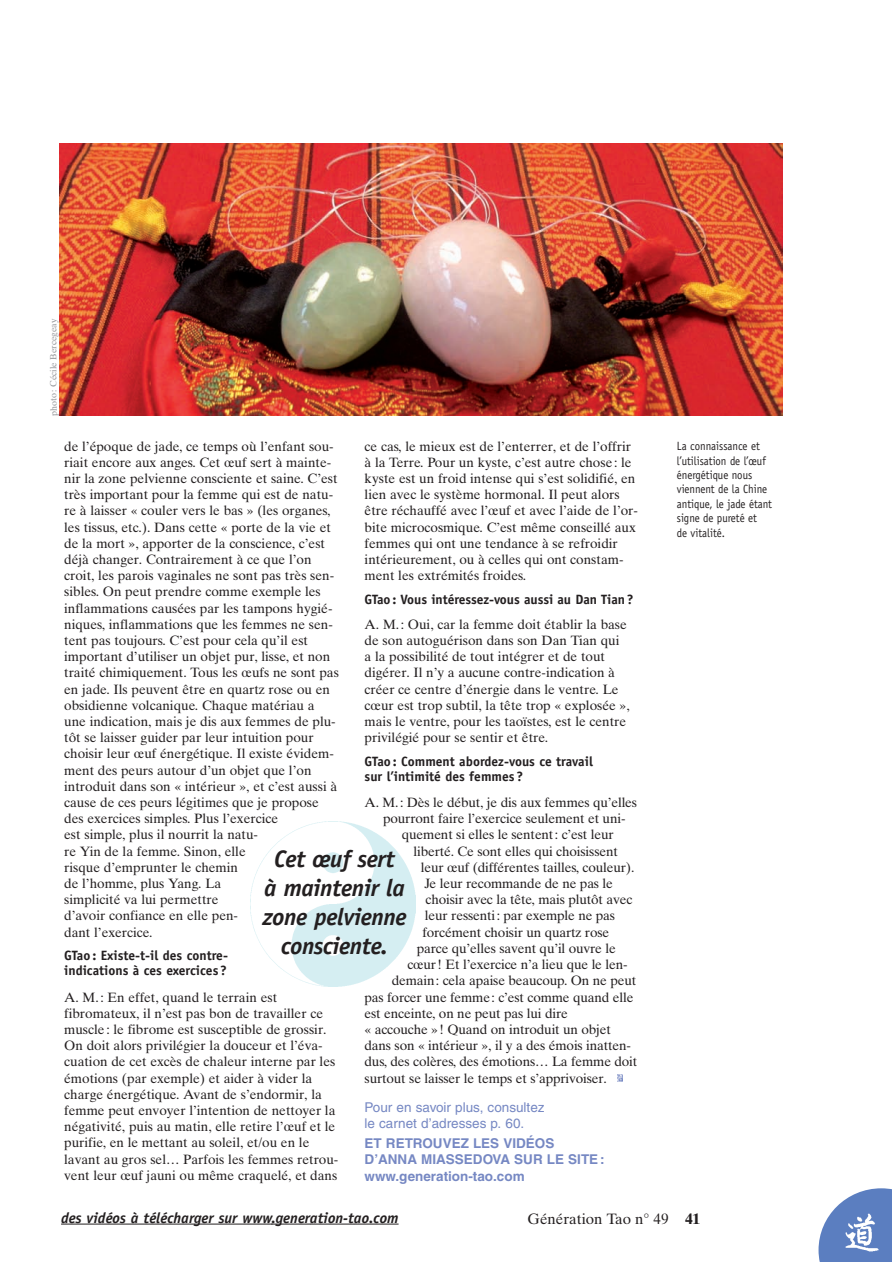
<style>
.page{position:relative;width:892px;height:1262px;background:#fff}
.page>*{position:absolute;margin:0;border:0;box-sizing:border-box;transform-origin:0 0}
.t1{font:italic 700 24px/28.8px "Officina Sans";letter-spacing:-.015em;color:#231f20;text-align:center}
.t2{font:italic 700 15px "Officina Sans";color:#231f20}
.t3{font:15px "Times Ten";color:#231f20}
.t4{font:13.5px/16.2px "Times Ten";color:#231f20}
.t5{font:700 13.5px/15px "Officina Sans";color:#231f20}
.t6{font:700 13.5px/16.2px "Helvetica";color:#7688c3}
.t7{font:13.5px/16.2px "Helvetica";color:#7688c3}
.t8{font:12px/14.4px "Officina Sans";color:#231f20;scale:.9 1}
.t9{font:9px "Times Ten";letter-spacing:-.005em;color:#939598}
.s1{font-family:"Times Ten";font-weight:400}
.s2{font-weight:700}
</style>
<div class="page">
<svg style="left:819px;top:1188px;width:73px;height:74px"></svg>
<img style="left:845px;top:1211px;width:36px;height:43px">
<hr style="left:61px;top:1224px;width:133px;height:1px;background:#231f20">
<hr style="left:194px;top:1224px;width:78px;height:1px;background:#231f20">
<hr style="left:271px;top:1224px;width:39px;height:1px;background:#231f20">
<hr style="left:310px;top:1224px;width:44px;height:1px;background:#231f20">
<hr style="left:354px;top:1224px;width:45px;height:1px;background:#231f20">
<img style="left:250px;top:822px;width:165px;height:165px">
<svg style="left:617px;top:1074px;width:5px;height:7px"></svg>
<img style="left:60px;top:144px;width:722px;height:271px">
<p class="t9" style="left:50px;top:416px;width:98px;rotate:-90deg">photo : Cécile Bercegeay</p>
<p class="t4" style="left:64px;top:439px;width:276px">de l’époque de jade, ce temps où l’enfant sou&shy;riait encore aux anges. Cet œuf sert à mainte&shy;nir la zone pelvienne consciente et saine. C’est très important pour la femme qui est de natu&shy;re à laisser « couler vers le bas » (les organes, les tissus, etc.). Dans cette « porte de la vie et de la mort », apporter de la conscience, c’est déjà changer. Contrairement à ce que l’on croit, les parois vaginales ne sont pas très sen&shy;sibles. On peut prendre comme exemple les inflammations causées par les tampons hygié&shy;niques, inflammations que les femmes ne sen&shy;tent pas toujours. C’est pour cela qu’il est important d’utiliser un objet pur, lisse, et non traité chimiquement. Tous les œufs ne sont pas en jade. Ils peuvent être en quartz rose ou en obsidienne volcanique. Chaque matériau a une indication, mais je dis aux femmes de plu&shy;tôt se laisser guider par leur intuition pour choisir leur œuf énergétique. Il existe évidem&shy;ment des peurs autour d’un objet que l’on introduit dans son « intérieur », et c’est aussi à cause de ces peurs légitimes que je propose des exercices simples. Plus l’exercice<br>est simple, plus il nourrit la natu-<br>re Yin de la femme. Sinon, elle<br>risque d’emprunter le chemin<br>de l’homme, plus Yang. La<br>simplicité va lui permettre<br>d’avoir confiance en elle pen-<br>dant l’exercice.</p>
<p class="t5" style="left:64px;top:949px;width:165px">GTao: Existe-t-il des contre&shy;indications à ces exercices?</p>
<p class="t4" style="left:64px;top:990px;width:276px">A. M. : En effet, quand le terrain est fibromateux, il n’est pas bon de travailler ce muscle : le fibrome est susceptible de grossir.<br>On doit alors privilégier la douceur et l’éva&shy;cuation de cet excès de chaleur interne par les émotions (par exemple) et aider à vider la charge énergétique. Avant de s’endormir, la femme peut envoyer l’intention de nettoyer la négativité, puis au matin, elle retire l’œuf et le purifie, en le mettant au soleil, et/ou en le lavant au gros sel… Parfois les femmes retrou&shy;vent leur œuf jauni ou même craquelé, et dans</p>
<p class="t4" style="left:365px;top:439px;width:275px">ce cas, le mieux est de l’enterrer, et de l’offrir à la Terre. Pour un kyste, c’est autre chose : le kyste est un froid intense qui s’est solidifié, en lien avec le système hormonal. Il peut alors être réchauffé avec l’œuf et avec l’aide de l’or&shy;bite microcosmique. C’est même conseillé aux femmes qui ont une tendance à se refroidir intérieurement, ou à celles qui ont constam&shy;ment les extrémités froides.</p>
<p class="t5" style="left:365px;top:588px;width:270px;line-height:25px">GTao: Vous intéressez-vous aussi au Dan Tian?<br><span class="s1">A. M. : Oui, car la femme doit établir la base</span></p>
<p class="t4" style="left:365px;top:634px;width:267px">de son autoguérison dans son Dan Tian qui<br>a la possibilité de tout intégrer et de tout digérer. Il n’y a aucune contre-indication à créer ce centre d’énergie dans le ventre. Le cœur est trop subtil, la tête trop « explosée », mais le ventre, pour les taoïstes, est le centre privilégié pour se sentir et être.</p>
<p class="t5" style="left:365px;top:755px;width:230px">GTao: Comment abordez-vous ce travail sur l’intimité des femmes?</p>
<p class="t4" style="left:365px;top:796px;width:274px">A. M.: Dès le début, je dis aux femmes qu’elles</p>
<p class="t4" style="left:383px;top:812px;width:244px">pourront faire l’exercice seulement et uni-</p>
<p class="t4" style="left:402px;top:828px;width:213px">quement si elles le sentent: c’est leur</p>
<p class="t4" style="left:413px;top:844px;width:206px">liberté. Ce sont elles qui choisissent</p>
<p class="t4" style="left:421px;top:860px;width:215px">leur œuf (différentes tailles, couleur).</p>
<p class="t4" style="left:424px;top:877px;width:190px">Je leur recommande de ne pas le</p>
<p class="t4" style="left:425px;top:893px;width:208px">choisir avec la tête, mais plutôt avec</p>
<p class="t4" style="left:425px;top:909px;width:192px">leur ressenti: par exemple ne pas</p>
<p class="t4" style="left:422px;top:925px;width:188px">forcément choisir un quartz rose</p>
<p class="t4" style="left:417px;top:941px;width:201px">parce qu’elles savent qu’il ouvre le</p>
<p class="t4" style="left:407px;top:958px;width:222px">cœur! Et l’exercice n’a lieu que le len-</p>
<p class="t4" style="left:392px;top:974px;width:246px">demain: cela apaise beaucoup. On ne peut</p>
<p class="t4" style="left:365px;top:990px;width:270px">pas forcer une femme: c’est comme quand elle</p>
<p class="t4" style="left:365px;top:1006px;width:205px">est enceinte, on ne peut pas lui dire</p>
<p class="t4" style="left:365px;top:1022px;width:248px">« accouche »! Quand on introduit un objet</p>
<p class="t4" style="left:365px;top:1039px;width:268px">dans son « intérieur », il y a des émois inatten-</p>
<p class="t4" style="left:365px;top:1055px;width:274px">dus, des colères, des émotions… La femme doit</p>
<p class="t4" style="left:365px;top:1071px;width:244px">surtout se laisser le temps et s’apprivoiser.</p>
<p class="t7" style="left:365px;top:1100px;width:182px">Pour en savoir plus, consultez le carnet d’adresses p. 60.</p>
<p class="t6" style="left:365px;top:1136px;width:242px">ET RETROUVEZ LES VIDÉOS<br>D’ANNA MIASSEDOVA SUR LE SITE : www.generation-tao.com</p>
<p class="t1" style="left:262px;top:847px;width:146px">Cet œuf sert<br>à maintenir la zone pelvienne consciente.</p>
<p class="t8" style="left:677px;top:440px;width:107px">La connaissance et l’utilisation de l’œuf énergétique nous viennent de la Chine antique, le jade étant signe de pureté et<br>de vitalité.</p>
<p class="t2" style="left:61px;top:1212px;width:339px">des vidéos à télécharger sur www.generation-tao.com</p>
<p class="t3" style="left:528px;top:1213px;width:174px">Génération Tao n° 49 <span class="s2">41</span></p>
</div>
